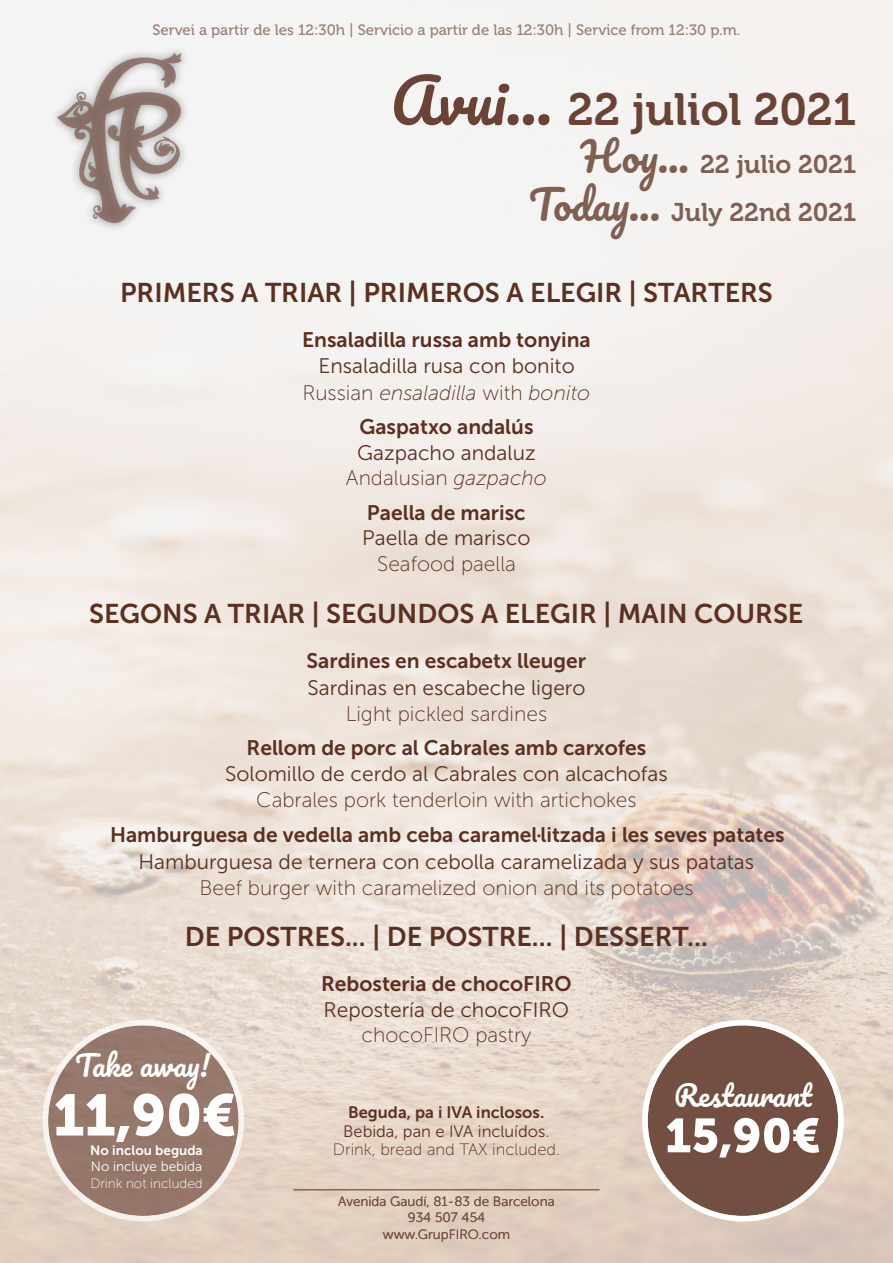
<style>
.page{position:relative;width:893px;height:1263px;background:#fff}
.page>*{position:absolute;margin:0;border:0;box-sizing:border-box;transform-origin:0 0}
.t1{font:45px "Museo 700";color:#5b3021}
.t2{font:28.5px "Pacifico";color:#fff}
.t3{font:27px "Museo Sans 700";color:#5b3021}
.t4{font:25.5px/48px "Museo 700";color:#734f42;text-align:right}
.t5{font:21px "Museo Sans 700";color:#5b3021}
.t6{font:21px "Museo Sans 300";color:#5b3021}
.t7{font:21px "Museo Sans 100";color:#5b3021}
.t8{font:italic 21px "Museo Sans 100";color:#5b3021}
.t9{font:16.5px "Museo Sans 100";color:#5b3021}
.t10{font:16.5px "Museo Sans 300";color:#5b3021}
.t11{font:16.5px "Museo Sans 700";color:#5b3021}
.t12{font:15px "Museo 500";color:#5b3021}
.t13{font:13.5px "Museo Sans 300";color:#734f42}
.t14{font:13.5px "Museo Sans 100";color:#fff}
.t15{font:13.5px "Museo Sans 300";color:#fff}
.t16{font:13.5px "Museo Sans 700";color:#fff}
.s1{font-family:"Pacifico";font-size:60px}
.s2{font-family:"Pacifico";font-size:40.5px}
.s3{font-style:normal}
.s4{font-style:italic}
</style>
<div class="page">
<img style="left:0;top:0;width:893px;height:1263px">
<hr style="left:293px;top:1189px;width:307px;height:1px;background:#5b3021">
<div style="left:49px;top:45px;width:141px;height:187px;background:#f4f4f4"></div>
<img style="left:55px;top:51px;width:142px;height:173px">
<svg style="left:642px;top:1020px;width:202px;height:201px;background:#a0857a"></svg>
<svg style="left:43px;top:1020px;width:201px;height:201px;background:#b8a398"></svg>
<p class="t12" style="left:152px;top:21px;width:589px">Servei a partir de les 12:30h | Servicio a partir de las 12:30h | Service from 12:30 p.m.</p>
<h1 class="t1" style="left:391px;top:84px;width:467px"><span class="s1">Avui...</span> 22 juliol 2021</h1>
<p class="t4" style="left:529px;top:140px;width:329px"><span class="s2">Hoy...</span> 22 julio 2021<br><span class="s2">Today...</span> July 22nd 2021</p>
<p class="t3" style="left:120px;top:278px;width:654px">PRIMERS A TRIAR | PRIMEROS A ELEGIR | STARTERS</p>
<p class="t5" style="left:302px;top:328px;width:290px">Ensaladilla russa amb tonyina</p>
<p class="t6" style="left:318px;top:355px;width:258px">Ensaladilla rusa con bonito</p>
<p class="t8" style="left:302px;top:381px;width:289px"><span class="s3">Russian</span> ensaladilla <span class="s3">with</span> bonito</p>
<p class="t5" style="left:359px;top:415px;width:176px">Gaspatxo andalús</p>
<p class="t6" style="left:357px;top:441px;width:180px">Gazpacho andaluz</p>
<p class="t7" style="left:346px;top:467px;width:203px">Andalusian <span class="s4">gazpacho</span></p>
<p class="t5" style="left:367px;top:501px;width:160px">Paella de marisc</p>
<p class="t6" style="left:362px;top:527px;width:170px">Paella de marisco</p>
<p class="t7" style="left:377px;top:553px;width:140px">Seafood paella</p>
<p class="t3" style="left:89px;top:598px;width:716px">SEGONS A TRIAR | SEGUNDOS A ELEGIR | MAIN COURSE</p>
<p class="t5" style="left:307px;top:649px;width:281px">Sardines en escabetx lleuger</p>
<p class="t6" style="left:308px;top:676px;width:279px">Sardinas en escabeche ligero</p>
<p class="t7" style="left:346px;top:702px;width:203px">Light pickled sardines</p>
<p class="t5" style="left:247px;top:736px;width:401px">Rellom de porc al Cabrales amb carxofes</p>
<p class="t6" style="left:225px;top:763px;width:444px">Solomillo de cerdo al Cabrales con alcachofas</p>
<p class="t7" style="left:256px;top:789px;width:382px">Cabrales pork tenderloin with artichokes</p>
<p class="t5" style="left:110px;top:823px;width:676px">Hamburguesa de vedella amb ceba caramel·litzada i les seves patates</p>
<p class="t6" style="left:139px;top:850px;width:617px">Hamburguesa de ternera con cebolla caramelizada y sus patatas</p>
<p class="t7" style="left:199px;top:876px;width:495px">Beef burger with caramelized onion and its potatoes</p>
<p class="t3" style="left:185px;top:922px;width:525px">DE POSTRES... | DE POSTRE... | DESSERT...</p>
<p class="t5" style="left:321px;top:972px;width:252px">Rebosteria de chocoFIRO</p>
<p class="t6" style="left:324px;top:998px;width:247px">Repostería de chocoFIRO</p>
<p class="t2" style="left:75px;top:1051px;width:136px">Take away!</p>
<p class="t16" style="left:90px;top:1143px;width:114px">No inclou beguda</p>
<p class="t15" style="left:91px;top:1159px;width:113px">No incluye bebida</p>
<p class="t14" style="left:90px;top:1176px;width:114px">Drink not included</p>
<p class="t7" style="left:362px;top:1024px;width:171px">chocoFIRO pastry</p>
<p class="t11" style="left:348px;top:1103px;width:198px">Beguda, pa i IVA inclosos.</p>
<p class="t10" style="left:343px;top:1122px;width:208px">Bebida, pan e IVA incluídos.</p>
<p class="t9" style="left:333px;top:1141px;width:229px">Drink, bread and TAX included.</p>
<p class="t13" style="left:338px;top:1194px;width:218px">Avenida Gaudí, 81-83 de Barcelona</p>
<p class="t13" style="left:408px;top:1210px;width:79px">934 507 454</p>
<p class="t13" style="left:383px;top:1226px;width:129px">www.GrupFIRO.com</p>
<p class="t2" style="left:674px;top:1080px;width:139px">Restaurant</p>
</div>
